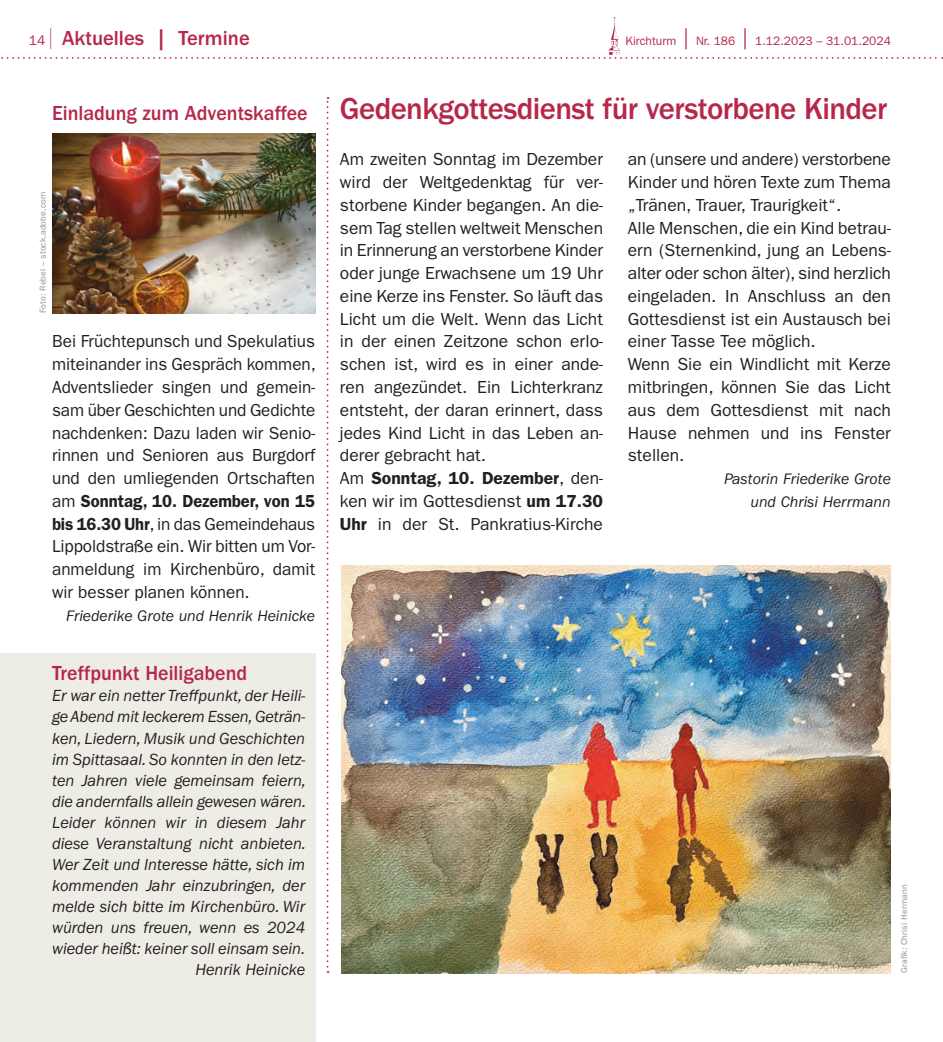
<style>
.page{position:relative;width:943px;height:1042px;background:#fff}
.page>*{position:absolute;margin:0;border:0;box-sizing:border-box;transform-origin:0 0}
.t1{font:500 31.5px "ITC Franklin Gothic Std";letter-spacing:-.02em;color:#b6274b}
.t2{font:500 21px "ITC Franklin Gothic Std";color:#b6274b;scale:.95 1}
.t3{font:500 21px "ITC Franklin Gothic Std";color:#b6274b}
.t4{font:17.5px/22.8px "ITC Franklin Gothic Std";color:#231f20}
.t5{font:italic 16.62px/21px "ITC Franklin Gothic Std";color:#231f20;text-align:right}
.t6{font:italic 15.75px/22.8px "ITC Franklin Gothic Std";color:#231f20;text-align:right}
.t7{font:12.25px "ITC Franklin Gothic Std";color:#b6274b}
.t8{font:8.75px "ITC Franklin Gothic Std";letter-spacing:.01em;color:#939598}
.s1{font-weight:400;font-size:14px}
.s2{font-weight:400}
.s3{font-size:21px}
.s4{font-weight:600}
</style>
<div class="page">
<svg style="left:1px;top:17px;width:942px;height:42px"></svg>
<svg style="left:327px;top:97px;width:1px;height:876px"></svg>
<img style="left:52px;top:133px;width:263px;height:180px">
<div style="left:0;top:654px;width:315px;height:388px;background:#eeede5"></div>
<img style="left:341px;top:566px;width:549px;height:407px">
<p class="t3" style="left:29px;top:26px;width:222px"><span class="s1">14</span> <span class="s2">|</span> Aktuelles | Termine</p>
<p class="t7" style="left:625px;top:34px;width:267px">Kirchturm <span class="s3">|</span> Nr. 186 <span class="s3">|</span> 1.12.2023 – 31.01.2024</p>
<p class="t2" style="left:52px;top:101px;width:270px">Einladung zum Adventskaffee</p>
<p class="t8" style="left:38px;top:313px;width:122px;rotate:-90deg">Foto: Rebel – stock.adobe.com</p>
<p class="t4" style="left:52px;top:330px;width:265px;text-align:justify">Bei Früchtepunsch und Spekulatius miteinander ins Gespräch kommen, Adventslieder singen und gemein&shy;sam über Geschichten und Gedichte nachdenken: Dazu laden wir Senio&shy;rinnen und Senioren aus Burgdorf und den umliegenden Ortschaften am <span class="s4">Sonntag, 10. Dezember, von 15 bis 16.30 Uhr</span>, in das Gemeindehaus Lippoldstraße ein. Wir bitten um Vor&shy;anmeldung im Kirchenbüro, damit wir besser planen können.</p>
<p class="t6" style="left:66px;top:604px;width:250px">Friederike Grote und Henrik Heinicke</p>
<p class="t2" style="left:52px;top:662px;width:207px">Treffpunkt Heiligabend</p>
<p class="t5" style="left:52px;top:686px;width:255px">Er war ein netter Treffpunkt, der Heili&shy;ge Abend mit leckerem Essen, Geträn&shy;ken, Liedern, Musik und Geschichten im Spittasaal. So konnten in den letz&shy;ten Jahren viele gemeinsam feiern, die andernfalls allein gewesen wären.<br>Leider können wir in diesem Jahr diese Veranstaltung nicht anbieten.<br>Wer Zeit und Interesse hätte, sich im kommenden Jahr einzubringen, der melde sich bitte im Kirchenbüro. Wir würden uns freuen, wenn es 2024 wieder heißt: keiner soll einsam sein.<br>Henrik Heinicke</p>
<h1 class="t1" style="left:340px;top:91px;width:549px">Gedenkgottesdienst für verstorbene Kinder</h1>
<p class="t4" style="left:340px;top:148px;width:265px">Am zweiten Sonntag im Dezember wird der Weltgedenktag für ver&shy;storbene Kinder begangen. An die&shy;sem Tag stellen weltweit Menschen in Erinnerung an verstorbene Kinder oder junge Erwachsene um 19 Uhr eine Kerze ins Fenster. So läuft das<br>Licht um die Welt. Wenn das Licht in der einen Zeitzone schon erlo&shy;schen ist, wird es in einer ande&shy;ren angezündet. Ein Lichterkranz entsteht, der daran erinnert, dass jedes Kind Licht in das Leben an&shy;derer gebracht hat.<br>Am <span class="s4">Sonntag, 10. Dezember</span>, den&shy;ken wir im Gottesdienst <span class="s4">um 17.30<br>Uhr</span> in der St. Pankratius-Kirche</p>
<p class="t4" style="left:628px;top:148px;width:265px">an (unsere und andere) verstorbene<br>Kinder und hören Texte zum Thema „Tränen, Trauer, Traurigkeit“.<br>Alle Menschen, die ein Kind betrau&shy;ern (Sternenkind, jung an Lebens&shy;alter oder schon älter), sind herzlich eingeladen. In Anschluss an den<br>Gottesdienst ist ein Austausch bei einer Tasse Tee möglich.<br>Wenn Sie ein Windlicht mit Kerze mitbringen, können Sie das Licht aus dem Gottesdienst mit nach<br>Hause nehmen und ins Fenster stellen.</p>
<p class="t6" style="left:724px;top:468px;width:168px">Pastorin Friederike Grote und Chrisi Herrmann</p>
<p class="t8" style="left:899px;top:973px;width:90px;rotate:-90deg">Grafik: Chrisi Hermann</p>
</div>
